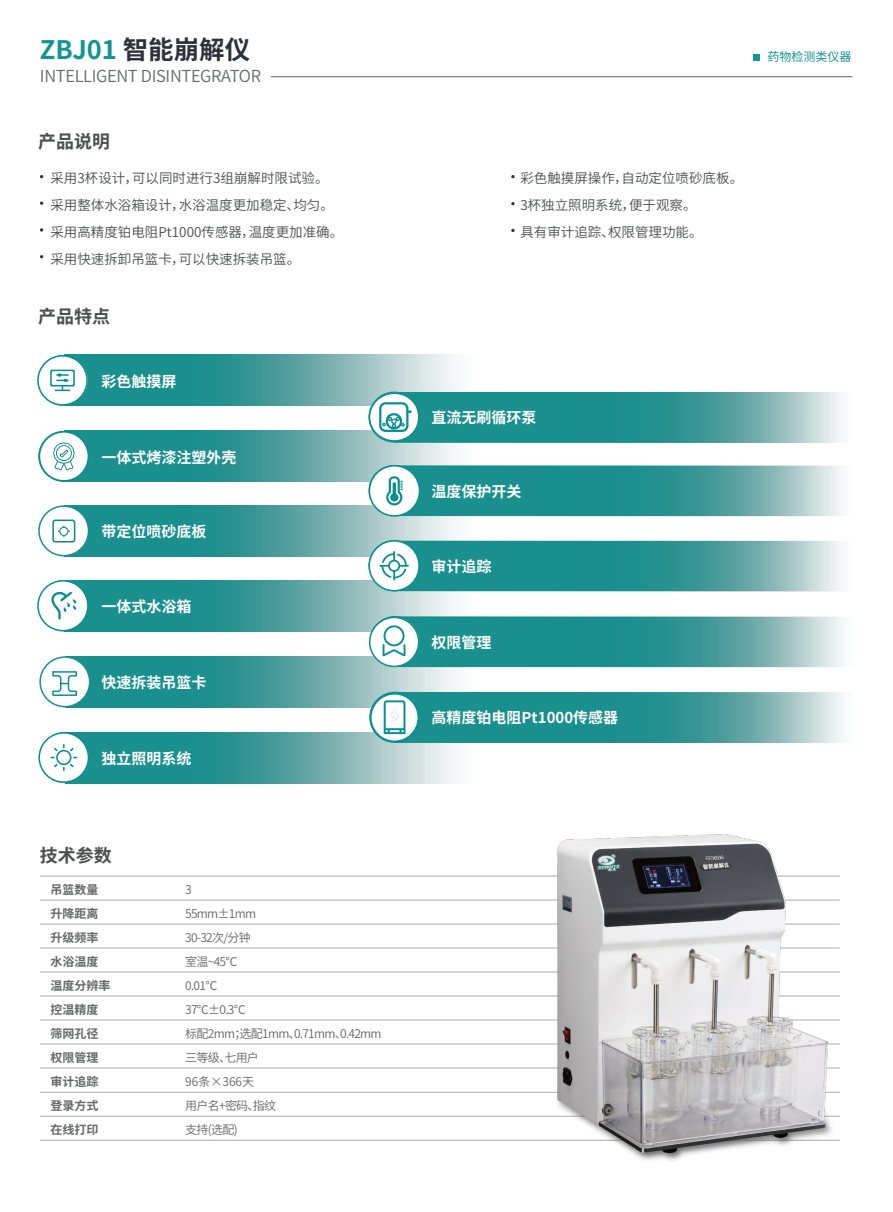
<style>
.page{position:relative;width:893px;height:1212px;background:#fff}
.page>*{position:absolute;margin:0;border:0;box-sizing:border-box;transform-origin:0 0}
.t1{font:700 25.5px "Source Han Sans CN";color:#159494}
.t2{font:700 18px "Source Han Sans CN";color:#4d4e4e}
.t3{font:16.5px "Source Han Sans CN";letter-spacing:-.02em;color:#686b6d}
.t4{font:700 15px "Source Han Sans CN";color:#fff}
.t5{font:13.5px/27px "Source Han Sans CN";color:#4d4e4e}
.t6{font:12px/24px "Source Han Sans CN";letter-spacing:-.06em;color:#666767}
.t7{font:700 12px/24px "Source Han Sans CN";color:#666767}
.t8{font:12px "Source Han Sans CN";color:#159494}
.s1{color:#2c323a}
</style>
<div class="page">
<svg style="left:89px;top:505px;width:388px;height:51px;background:#55a5a5"></svg>
<svg style="left:89px;top:580px;width:366px;height:51px;background:#50a3a2"></svg>
<svg style="left:89px;top:431px;width:366px;height:51px;background:#4ea2a1"></svg>
<svg style="left:89px;top:355px;width:376px;height:51px;background:#5aa8a7"></svg>
<svg style="left:420px;top:392px;width:422px;height:51px;background:#439e9e"></svg>
<svg style="left:420px;top:465px;width:422px;height:51px;background:#459f9e"></svg>
<svg style="left:394px;top:540px;width:448px;height:52px;background:#48a1a0"></svg>
<svg style="left:90px;top:656px;width:388px;height:51px;background:#55a5a5"></svg>
<svg style="left:421px;top:616px;width:422px;height:51px;background:#459f9e"></svg>
<svg style="left:90px;top:732px;width:366px;height:51px;background:#59a7a6"></svg>
<svg style="left:421px;top:692px;width:422px;height:51px;background:#439e9e"></svg>
<div style="left:753px;top:54px;width:7px;height:7px;background:#159494"></div>
<hr style="left:271px;top:76px;width:581px;height:1px;background:#686b6d">
<hr style="left:40px;top:875px;width:800px;height:1px;background:#aeaeaf">
<hr style="left:40px;top:900px;width:800px;height:1px;background:#aeaeaf">
<hr style="left:40px;top:924px;width:800px;height:1px;background:#aeaeaf">
<hr style="left:40px;top:948px;width:800px;height:1px;background:#aeaeaf">
<hr style="left:40px;top:972px;width:800px;height:1px;background:#aeaeaf">
<hr style="left:40px;top:996px;width:800px;height:1px;background:#aeaeaf">
<hr style="left:40px;top:1020px;width:800px;height:1px;background:#aeaeaf">
<hr style="left:40px;top:1044px;width:800px;height:1px;background:#aeaeaf">
<hr style="left:40px;top:1068px;width:800px;height:1px;background:#aeaeaf">
<hr style="left:40px;top:1092px;width:800px;height:1px;background:#aeaeaf">
<hr style="left:40px;top:1116px;width:800px;height:1px;background:#aeaeaf">
<hr style="left:40px;top:1140px;width:800px;height:1px;background:#aeaeaf">
<svg style="left:40px;top:201px;width:3px;height:4px"></svg>
<svg style="left:40px;top:228px;width:3px;height:4px"></svg>
<svg style="left:511px;top:175px;width:4px;height:3px"></svg>
<svg style="left:511px;top:202px;width:4px;height:3px"></svg>
<svg style="left:511px;top:229px;width:4px;height:3px"></svg>
<svg style="left:38px;top:355px;width:51px;height:51px"></svg>
<svg style="left:368px;top:465px;width:52px;height:51px"></svg>
<svg style="left:39px;top:732px;width:51px;height:51px"></svg>
<svg style="left:38px;top:580px;width:51px;height:51px"></svg>
<svg style="left:38px;top:431px;width:51px;height:51px"></svg>
<svg style="left:368px;top:540px;width:52px;height:51px"></svg>
<svg style="left:368px;top:392px;width:52px;height:51px"></svg>
<svg style="left:370px;top:692px;width:51px;height:51px"></svg>
<svg style="left:370px;top:616px;width:51px;height:51px"></svg>
<svg style="left:38px;top:505px;width:51px;height:51px"></svg>
<svg style="left:39px;top:656px;width:51px;height:51px"></svg>
<img style="left:523px;top:834px;width:317px;height:327px">
<h1 class="t1" style="left:40px;top:35px;width:212px">ZBJ01 <span class="s1">智能崩解仪</span></h1>
<p class="t3" style="left:40px;top:67px;width:223px">INTELLIGENT DISINTEGRATOR</p>
<h2 class="t2" style="left:38px;top:132px;width:73px">产品说明</h2>
<p class="t5" style="left:50px;top:165px;width:294px">采用3杯设计，可以同时进行3组崩解时限试验。采用整体水浴箱设计，水浴温度更加稳定、均匀。采用高精度铂电阻Pt1000传感器，温度更加准确。采用快速拆卸吊篮卡，可以快速拆装吊篮。</p>
<p class="t5" style="left:520px;top:165px;width:224px">彩色触摸屏操作，自动定位喷砂底板。<br>3杯独立照明系统，便于观察。<br>具有审计追踪、权限管理功能。</p>
<h2 class="t2" style="left:38px;top:306px;width:73px">产品特点</h2>
<p class="t4" style="left:102px;top:373px;width:76px">彩色触摸屏</p>
<p class="t4" style="left:102px;top:449px;width:136px">一体式烤漆注塑外壳</p>
<p class="t4" style="left:102px;top:523px;width:107px">带定位喷砂底板</p>
<p class="t4" style="left:102px;top:598px;width:91px">一体式水浴箱</p>
<p class="t4" style="left:102px;top:674px;width:107px">快速拆装吊篮卡</p>
<p class="t4" style="left:102px;top:750px;width:91px">独立照明系统</p>
<h2 class="t2" style="left:40px;top:846px;width:74px">技术参数</h2>
<p class="t7" style="left:50px;top:878px;width:61px">吊篮数量升降距离升级频率水浴温度温度分辨率控温精度筛网孔径权限管理审计追踪登录方式在线打印</p>
<p class="t6" style="left:185px;top:878px;width:198px">3<br>55mm±1mm<br>30-32次/分钟<br>室温~45℃<br>0.01℃<br>37℃±0.3℃<br>标配2mm；选配1mm、0.71mm、0.42mm三等级、七用户<br>96条×366天<br>用户名+密码、指纹<br>支持(选配)</p>
<p class="t4" style="left:432px;top:409px;width:107px">直流无刷循环泵</p>
<p class="t4" style="left:432px;top:483px;width:92px">温度保护开关</p>
<p class="t4" style="left:432px;top:558px;width:62px">审计追踪</p>
<p class="t4" style="left:432px;top:634px;width:62px">权限管理</p>
<p class="t4" style="left:432px;top:709px;width:188px">高精度铂电阻Pt1000传感器</p>
<p class="t8" style="left:768px;top:50px;width:86px">药物检测类仪器</p>
</div>
